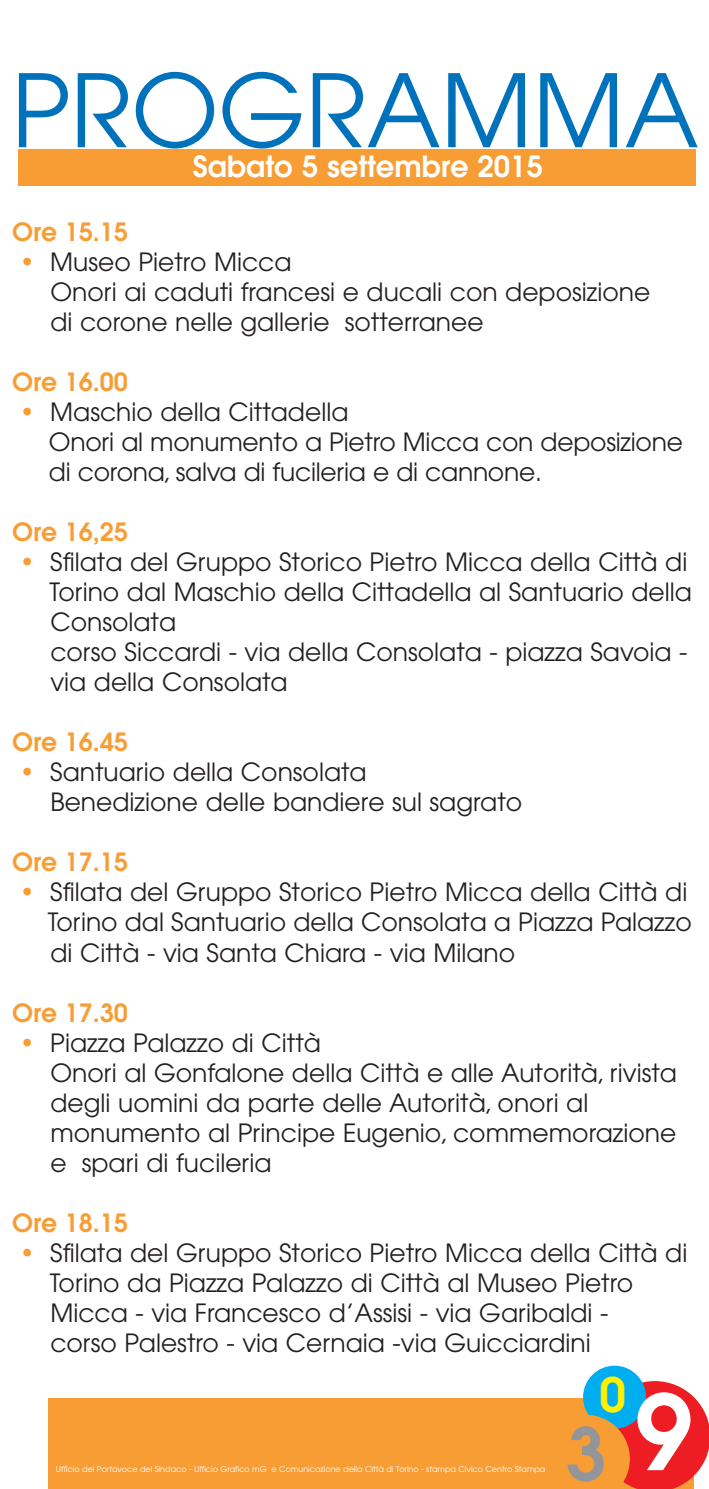
<style>
.page{position:relative;width:709px;height:1489px;background:#fff}
.page>*{position:absolute;margin:0;border:0;box-sizing:border-box;transform-origin:0 0}
.t1{font:600 103.25px "Avant Garde";color:#fff}
.t2{font:100px "Avant Garde";color:#0072bc}
.t3{font:600 72.25px "Avant Garde";color:#939598}
.t4{font:600 47px "Avant Garde";color:#fff101}
.t5{font:600 29px "Avant Garde";color:#fff}
.t6{font:25px/30px "Avant Garde";color:#231f20}
.t7{font:600 25px "Avant Garde";color:#f89d34}
.t8{font:8px "Avant Garde";color:#fff}
.s1{font-weight:600;color:#f89d34}
</style>
<div class="page">
<div style="left:18px;top:149px;width:677px;height:37px;background:#f89d34"></div>
<div style="left:48px;top:1398px;width:645px;height:90px;background:#f89d34"></div>
<div style="left:583px;top:1365px;width:63px;height:63px;background:#00aeef;border-radius:50%"></div>
<svg style="left:583px;top:1380px;width:126px;height:108px"></svg>
<h2 class="t2" style="left:11px;top:52px;width:688px">PROGRAMMA</h2>
<p class="t5" style="left:193px;top:147px;width:351px">Sabato 5 settembre 2015</p>
<p class="t7" style="left:12px;top:215px;width:117px">Ore 15.15</p>
<p class="t6" style="left:50px;top:247px;width:601px;text-indent:-30px"><span class="s1">•</span> Museo Pietro Micca<br>Onori ai caduti francesi e ducali con deposizione di corone nelle gallerie sotterranee</p>
<p class="t7" style="left:12px;top:365px;width:117px">Ore 16.00</p>
<p class="t6" style="left:49px;top:397px;width:635px;text-indent:-29px"><span class="s1">•</span> Maschio della Cittadella<br>Onori al monumento a Pietro Micca con deposizione di corona, salva di fucileria e di cannone.</p>
<p class="t7" style="left:12px;top:515px;width:117px">Ore 16,25</p>
<p class="t6" style="left:49px;top:547px;width:644px;text-indent:-30px"><span class="s1">•</span> Sfilata del Gruppo Storico Pietro Micca della Città di Torino dal Maschio della Cittadella al Santuario della Consolata<br>corso Siccardi - via della Consolata - piazza Savoia - via della Consolata</p>
<p class="t7" style="left:12px;top:725px;width:117px">Ore 16.45</p>
<p class="t6" style="left:50px;top:757px;width:473px;text-indent:-30px"><span class="s1">•</span> Santuario della Consolata<br>Benedizione delle bandiere sul sagrato</p>
<p class="t7" style="left:12px;top:845px;width:117px">Ore 17.15</p>
<p class="t6" style="left:48px;top:877px;width:645px;text-indent:-28px"><span class="s1">•</span> Sfilata del Gruppo Storico Pietro Micca della Città di<br>Torino dal Santuario della Consolata a Piazza Palazzo di Città - via Santa Chiara - via Milano</p>
<p class="t7" style="left:12px;top:995px;width:117px">Ore 17.30</p>
<p class="t6" style="left:50px;top:1027px;width:628px;text-indent:-30px"><span class="s1">•</span> Piazza Palazzo di Città<br>Onori al Gonfalone della Città e alle Autorità, rivista degli uomini da parte delle Autorità, onori al monumento al Principe Eugenio, commemorazione e spari di fucileria</p>
<p class="t7" style="left:12px;top:1205px;width:117px">Ore 18.15</p>
<p class="t6" style="left:50px;top:1237px;width:639px;text-indent:-30px"><span class="s1">•</span> Sfilata del Gruppo Storico Pietro Micca della Città di Torino da Piazza Palazzo di Città al Museo Pietro Micca - via Francesco d’Assisi - via Garibaldi -<br>corso Palestro - via Cernaia -via Guicciardini</p>
<p class="t8" style="left:56px;top:1463px;width:491px">Ufficio del Portavoce del Sindaco - Ufficio Grafico mG e Comunicazione della Città di Torino - stampa Civico Centro Stampa</p>
<h3 class="t4" style="left:599px;top:1363px;width:28px">0</h3>
<h3 class="t3" style="left:565px;top:1406px;width:42px">3</h3>
<h1 class="t1" style="left:635px;top:1364px;width:59px">9</h1>
</div>
